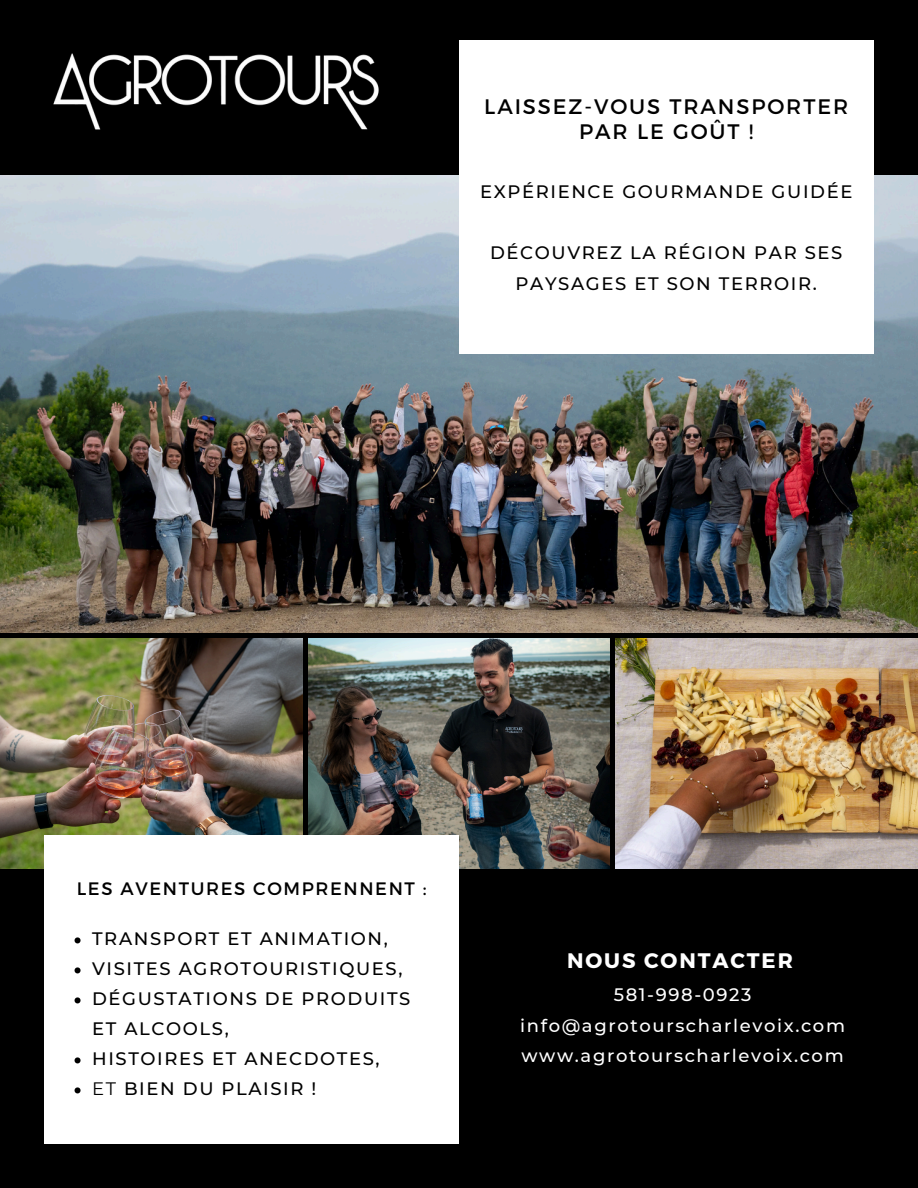
<style>
.page{position:relative;width:918px;height:1188px;background:#000}
.page>*{position:absolute;margin:0;border:0;box-sizing:border-box;transform-origin:0 0}
.t1{font:21px/24.8px "Montserrat";letter-spacing:.09em;color:#000;text-align:center}
.t2{font:700 21px "Montserrat";letter-spacing:.09em;color:#fff}
.t3{font:500 18px/30.3px "Montserrat";letter-spacing:.09em;color:#000;text-align:center}
.t4{font:500 18px/30.3px "Montserrat";letter-spacing:.09em;color:#fff;text-align:center}
.t5{font:18px "Montserrat";letter-spacing:.09em;color:#000}
.s1{font-weight:400}
</style>
<div class="page">
<img style="left:53px;top:53px;width:326px;height:77px">
<img style="left:0;top:639px;width:303px;height:229px">
<img style="left:308px;top:639px;width:302px;height:229px">
<img style="left:0;top:175px;width:918px;height:458px">
<img style="left:615px;top:639px;width:303px;height:229px">
<div style="left:459px;top:40px;width:415px;height:313px;background:#fff"></div>
<div style="left:44px;top:835px;width:415px;height:309px;background:#fff"></div>
<svg style="left:75px;top:937px;width:6px;height:6px"></svg>
<svg style="left:75px;top:967px;width:6px;height:6px"></svg>
<svg style="left:75px;top:997px;width:6px;height:6px"></svg>
<svg style="left:75px;top:1057px;width:6px;height:6px"></svg>
<svg style="left:75px;top:1087px;width:6px;height:6px"></svg>
<p class="t1" style="left:484px;top:93px;width:365px">LAISSEZ-VOUS TRANSPORTER<br>PAR LE GOÛT !</p>
<h2 class="t3" style="left:480px;top:177px;width:374px">EXPÉRIENCE GOURMANDE GUIDÉE</h2>
<h3 class="t3" style="left:490px;top:238px;width:354px">DÉCOUVREZ LA RÉGION PAR SES<br>PAYSAGES ET SON TERROIR.</h3>
<h4 class="t5" style="left:77px;top:877px;width:351px">LES AVENTURES COMPRENNENT :</h4>
<p class="t3" style="left:92px;top:924px;width:297px">TRANSPORT ET ANIMATION,</p>
<p class="t3" style="left:92px;top:954px;width:312px">VISITES AGROTOURISTIQUES,</p>
<p class="t3" style="left:92px;top:984px;width:320px;text-align:left">DÉGUSTATIONS DE PRODUITS<br>ET ALCOOLS,</p>
<p class="t3" style="left:92px;top:1044px;width:289px">HISTOIRES ET ANECDOTES,</p>
<p class="t3" style="left:92px;top:1074px;width:226px"><span class="s1">ET</span> BIEN DU PLAISIR !</p>
<p class="t2" style="left:567px;top:947px;width:227px">NOUS CONTACTER</p>
<h3 class="t4" style="left:520px;top:980px;width:326px">581-998-0923 info@agrotourscharlevoix.com www.agrotourscharlevoix.com</h3>
</div>
